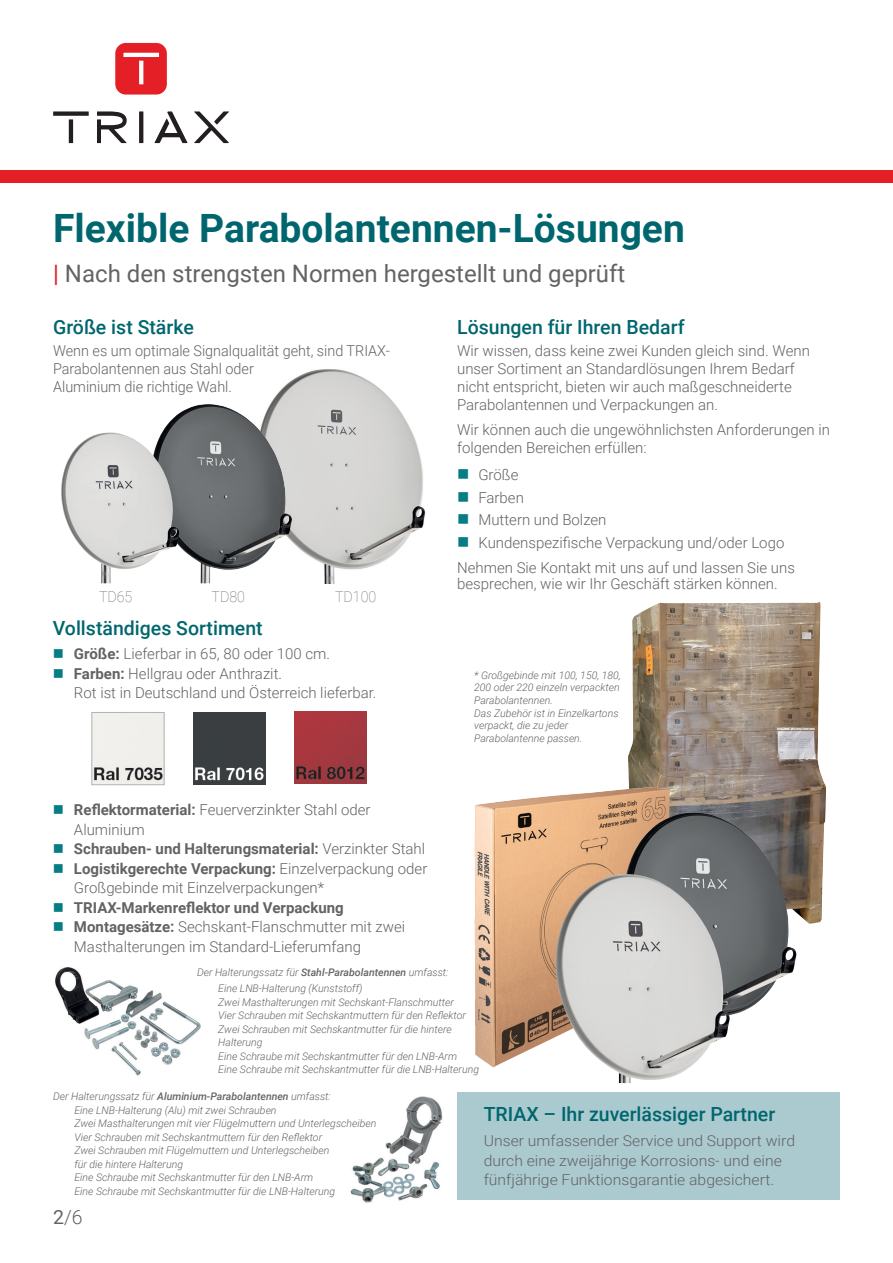
<style>
.page{position:relative;width:893px;height:1263px;background:#fff}
.page>*{position:absolute;margin:0;border:0;box-sizing:border-box;transform-origin:0 0}
.t1{font:700 39px "Roboto";color:#00666e}
.Kapitel__Unterübersc{font:24px "Roboto";color:#636366}
.Inhalt__Aufzählungsz{font:500 19.5px "Roboto";color:#00666e}
.Content{font:300 19.5px "Roboto";color:#636366}
.Inhalt__Aufzählungsz-2{font:300 15px/19.5px "Roboto";color:#636366}
.Inhalt__Aufzählungsz-3{font:300 15px/19.5px "Roboto";color:#636366;scale:1.05 1}
.Inhalt__Aufzählungsz-4{font:300 15px/18px "Roboto";color:#636366;scale:.96 1}
.Inhalt__Aufzählungsz-5{font:700 15px "Roboto";color:#636366}
.Inhalt__Aufzählungsz-6{font:100 15px "Roboto";color:#636366;scale:.95 1}
.t2{font:italic 300 10.5px/12.6px "Roboto";color:#636366}
.s1{color:#e41f25}
.s2{font-weight:700}
.s3{font-weight:300}
.s4{font-weight:500}
.s5{font-weight:400}
</style>
<div class="page">
<img style="left:193px;top:712px;width:72px;height:73px">
<img style="left:93px;top:714px;width:70px;height:69px">
<div style="left:91px;top:712px;width:74px;height:73px;border:1px solid #b2b3b7"></div>
<img style="left:350px;top:1096px;width:93px;height:107px">
<img style="left:270px;top:369px;width:156px;height:214px">
<img style="left:162px;top:404px;width:130px;height:179px">
<img style="left:61px;top:432px;width:119px;height:151px">
<img style="left:55px;top:967px;width:146px;height:109px">
<img style="left:294px;top:712px;width:73px;height:72px">
<img style="left:628px;top:602px;width:198px;height:322px">
<img style="left:474px;top:787px;width:196px;height:280px">
<img style="left:624px;top:812px;width:172px;height:203px">
<img style="left:554px;top:874px;width:176px;height:209px">
<svg style="left:139px;top:111px;width:4px;height:32px"></svg>
<svg style="left:97px;top:111px;width:30px;height:32px"></svg>
<svg style="left:194px;top:111px;width:35px;height:32px"></svg>
<hr style="left:69px;top:119px;width:4px;height:24px;background:#231f20">
<div style="left:53px;top:111px;width:36px;height:5px;background:#231f20"></div>
<svg style="left:154px;top:111px;width:34px;height:32px"></svg>
<div style="left:115px;top:43px;width:52px;height:52px;background:#e41f25;border-radius:11px"></div>
<svg style="left:139px;top:61px;width:4px;height:23px"></svg>
<hr style="left:123px;top:53px;width:36px;height:4px;background:#fff">
<div style="left:0;top:170px;width:893px;height:13px;background:#e41f25"></div>
<div style="left:457px;top:1092px;width:383px;height:107px;background:#abcacf"></div>
<p class="t1" style="left:53px;top:201px;width:633px">Flexible Parabolantennen-Lösungen</p>
<p class="Kapitel__Unterübersc" style="left:53px;top:256px;width:574px"><span class="s1">|</span> Nach den strengsten Normen hergestellt und geprüft</p>
<p class="Inhalt__Aufzählungsz" style="left:53px;top:313px;width:142px">Größe ist Stärke</p>
<p class="Inhalt__Aufzählungsz-4" style="left:53px;top:341px;width:352px">Wenn es um optimale Signalqualität geht, sind TRIAX‑<br>Parabolantennen aus Stahl oder<br>Aluminium die richtige Wahl.</p>
<p class="Inhalt__Aufzählungsz-6" style="left:99px;top:586px;width:37px">TD65</p>
<p class="Inhalt__Aufzählungsz-6" style="left:211px;top:586px;width:37px">TD80</p>
<p class="Inhalt__Aufzählungsz-6" style="left:335px;top:586px;width:45px">TD100</p>
<p class="Inhalt__Aufzählungsz" style="left:53px;top:615px;width:212px">Vollständiges Sortiment</p>
<p class="Inhalt__Aufzählungsz-2" style="left:74px;top:643px;width:258px"><span class="s2">Größe:</span> Lieferbar in 65, 80 oder 100 cm.</p>
<p class="Inhalt__Aufzählungsz-2" style="left:74px;top:663px;width:304px"><span class="s2">Farben:</span> Hellgrau oder Anthrazit.<br>Rot ist in Deutschland und Österreich lieferbar.</p>
<p class="Inhalt__Aufzählungsz-2" style="left:74px;top:799px;width:298px"><span class="s2">Reflektormaterial:</span> Feuerverzinkter Stahl oder<br>Aluminium</p>
<p class="Inhalt__Aufzählungsz-5" style="left:74px;top:838px;width:353px">Schrauben- und Halterungsmaterial: <span class="s3">Verzinkter Stahl</span></p>
<p class="Inhalt__Aufzählungsz-2" style="left:74px;top:858px;width:355px"><span class="s2">Logistikgerechte Verpackung:</span> Einzelverpackung oder<br>Großgebinde mit Einzelverpackungen*</p>
<p class="Inhalt__Aufzählungsz-5" style="left:74px;top:897px;width:271px">TRIAX‑Markenreflektor und Verpackung</p>
<p class="Inhalt__Aufzählungsz-2" style="left:74px;top:916px;width:333px"><span class="s2">Montagesätze:</span> Sechskant-Flanschmutter mit zwei<br>Masthalterungen im Standard-Lieferumfang</p>
<p class="Inhalt__Aufzählungsz" style="left:457px;top:313px;width:229px">Lösungen für Ihren Bedarf</p>
<p class="Inhalt__Aufzählungsz-2" style="left:457px;top:341px;width:354px;line-height:18px">Wir wissen, dass keine zwei Kunden gleich sind. Wenn unser Sortiment an Standardlösungen Ihrem Bedarf nicht entspricht, bieten wir auch maßgeschneiderte Parabolantennen und Verpackungen an.</p>
<p class="Inhalt__Aufzählungsz-2" style="left:457px;top:420px;width:374px;line-height:18px">Wir können auch die ungewöhnlichsten Anforderungen in folgenden Bereichen erfüllen:</p>
<p class="Inhalt__Aufzählungsz-2" style="left:478px;top:464px;width:42px">Größe</p>
<p class="Inhalt__Aufzählungsz-2" style="left:478px;top:487px;width:47px">Farben</p>
<p class="Inhalt__Aufzählungsz-2" style="left:478px;top:509px;width:130px">Muttern und Bolzen</p>
<p class="Inhalt__Aufzählungsz-2" style="left:478px;top:532px;width:307px">Kundenspezifische Verpackung und/oder Logo</p>
<p class="Inhalt__Aufzählungsz-2" style="left:457px;top:558px;width:339px;line-height:16.5px">Nehmen Sie Kontakt mit uns auf und lassen Sie uns besprechen, wie wir Ihr Geschäft stärken können.</p>
<p class="t2" style="left:474px;top:668px;width:148px">* Großgebinde mit 100, 150, 180,</p>
<p class="t2" style="left:474px;top:681px;width:147px">200 oder 220 einzeln verpackten<br>Parabolantennen.<br>Das Zubehör ist in Einzelkartons verpackt, die zu jeder<br>Parabolantenne passen.</p>
<p class="t2" style="left:197px;top:965px;width:253px">Der Halterungssatz für <span class="s4">Stahl‑Parabolantennen</span> umfasst:</p>
<p class="t2" style="left:218px;top:981px;width:237px;line-height:13.5px">Eine LNB‑Halterung (Kunststoff)<br>Zwei Masthalterungen mit Sechskant-Flanschmutter</p>
<p class="t2" style="left:218px;top:1008px;width:249px">Vier Schrauben mit Sechskantmuttern für den Reflektor</p>
<p class="t2" style="left:218px;top:1022px;width:235px;line-height:13.5px">Zwei Schrauben mit Sechskantmutter für die hintere<br>Halterung</p>
<p class="t2" style="left:218px;top:1049px;width:240px">Eine Schraube mit Sechskantmutter für den LNB‑Arm</p>
<p class="t2" style="left:218px;top:1062px;width:262px">Eine Schraube mit Sechskantmutter für die LNB‑Halterung</p>
<p class="t2" style="left:53px;top:1089px;width:279px">Der Halterungssatz für <span class="s4">Aluminium-Parabolantennen</span> umfasst:</p>
<p class="t2" style="left:74px;top:1103px;width:204px">Eine LNB‑Halterung (Alu) mit zwei Schrauben</p>
<p class="t2" style="left:74px;top:1116px;width:303px">Zwei Masthalterungen mit vier Flügelmuttern und Unterlegscheiben</p>
<p class="t2" style="left:74px;top:1130px;width:249px">Vier Schrauben mit Sechskantmuttern für den Reflektor</p>
<p class="t2" style="left:74px;top:1143px;width:257px;line-height:13.5px">Zwei Schrauben mit Flügelmuttern und Unterlegscheiben für die hintere Halterung</p>
<p class="t2" style="left:74px;top:1170px;width:240px">Eine Schraube mit Sechskantmutter für den LNB‑Arm</p>
<p class="t2" style="left:74px;top:1184px;width:262px">Eine Schraube mit Sechskantmutter für die LNB‑Halterung</p>
<p class="Content" style="left:53px;top:1203px;width:31px"><span class="s5">2</span>/6</p>
<p class="Inhalt__Aufzählungsz" style="left:484px;top:1100px;width:293px">TRIAX – Ihr zuverlässiger Partner</p>
<p class="Inhalt__Aufzählungsz-3" style="left:484px;top:1131px;width:298px">Unser umfassender Service und Support wird durch eine zweijährige Korrosions- und eine fünfjährige Funktionsgarantie abgesichert.</p>
</div>
